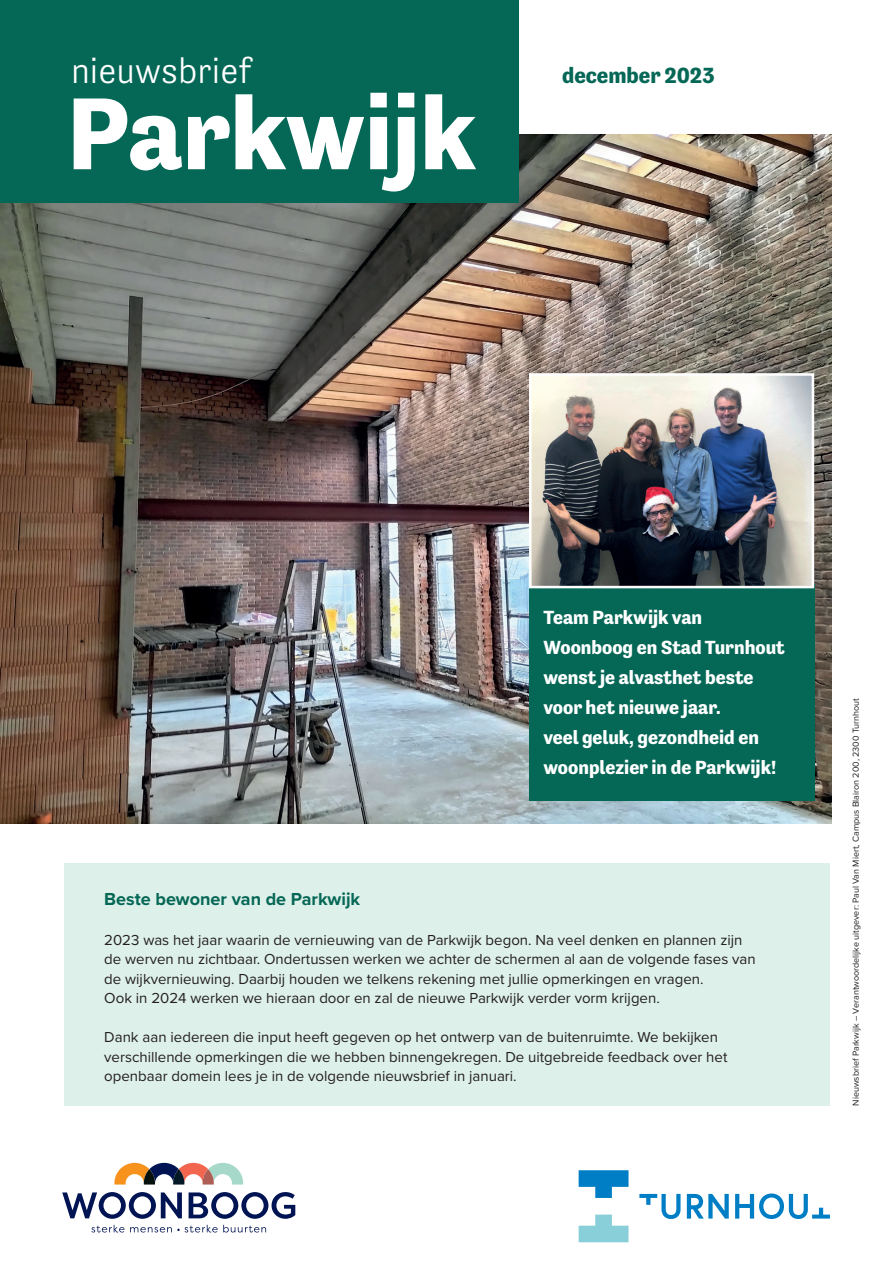
<style>
.page{position:relative;width:894px;height:1265px;background:#fff}
.page>*{position:absolute;margin:0;border:0;box-sizing:border-box;transform-origin:0 0}
.t1{font:700 104.7px "Tenso";color:#fff}
.t2{font:300 36px "Tenso";color:#fff}
.t3{font:700 22.5px "Tenso";color:#056755}
.t4{font:700 19.5px/30px "Tenso";color:#fff}
.t5{font:700 18px "Proxima Nova";color:#056755}
.t6{font:15px/19.5px "Proxima Nova";color:#231f20}
.t7{font:9px "Proxima Nova";color:#231f20}
</style>
<div class="page">
<img style="left:0;top:135px;width:830px;height:688px">
<div style="left:64px;top:862px;width:764px;height:243px;background:#def0ea"></div>
<svg style="left:91px;top:1224px;width:33px;height:8px"></svg>
<svg style="left:130px;top:1224px;width:87px;height:8px"></svg>
<svg style="left:223px;top:1224px;width:43px;height:8px"></svg>
<svg style="left:62px;top:1192px;width:120px;height:26px"></svg>
<svg style="left:188px;top:1192px;width:107px;height:26px"></svg>
<svg style="left:114px;top:1162px;width:129px;height:22px"></svg>
<svg style="left:639px;top:1193px;width:190px;height:25px"></svg>
<svg style="left:578px;top:1170px;width:50px;height:27px"></svg>
<svg style="left:578px;top:1214px;width:50px;height:28px"></svg>
<div style="left:529px;top:583px;width:284px;height:217px;background:#056755"></div>
<img style="left:533px;top:377px;width:276px;height:207px">
<div style="left:529px;top:373px;width:284px;height:215px;border:3px solid #fff"></div>
<div style="left:0;top:0;width:518px;height:203px;background:#056755"></div>
<h2 class="t2" style="left:71px;top:50px;width:182px">nieuwsbrief</h2>
<h1 class="t1" style="left:67px;top:74px;width:409px">Parkwijk</h1>
<h3 class="t3" style="left:562px;top:62px;width:154px">december 2023</h3>
<h3 class="t4" style="left:543px;top:602px;width:243px">Team Parkwijk van<br>Woonboog en Stad Turnhout wenst je alvasthet beste voor het nieuwe jaar.<br>veel geluk, gezondheid en woonplezier in de Parkwijk!</h3>
<p class="t5" style="left:104px;top:886px;width:257px">Beste bewoner van de Parkwijk</p>
<p class="t6" style="left:104px;top:929px;width:652px">2023 was het jaar waarin de vernieuwing van de Parkwijk begon. Na veel denken en plannen zijn de werven nu zichtbaar. Ondertussen werken we achter de schermen al aan de volgende fases van de wijkvernieuwing. Daarbij houden we telkens rekening met jullie opmerkingen en vragen.<br>Ook in 2024 werken we hieraan door en zal de nieuwe Parkwijk verder vorm krijgen.</p>
<p class="t6" style="left:104px;top:1026px;width:624px">Dank aan iedereen die input heeft gegeven op het ontwerp van de buitenruimte. We bekijken verschillende opmerkingen die we hebben binnengekregen. De uitgebreide feedback over het openbaar domein lees je in de volgende nieuwsbrief in januari.</p>
<p class="t7" style="left:848px;top:1105px;width:409px;rotate:-90deg">Nieuwsbrief Parkwijk – Verantwoordelijke uitgever: Paul Van Miert, Campus Blairon 200, 2300 Turnhout</p>
</div>
